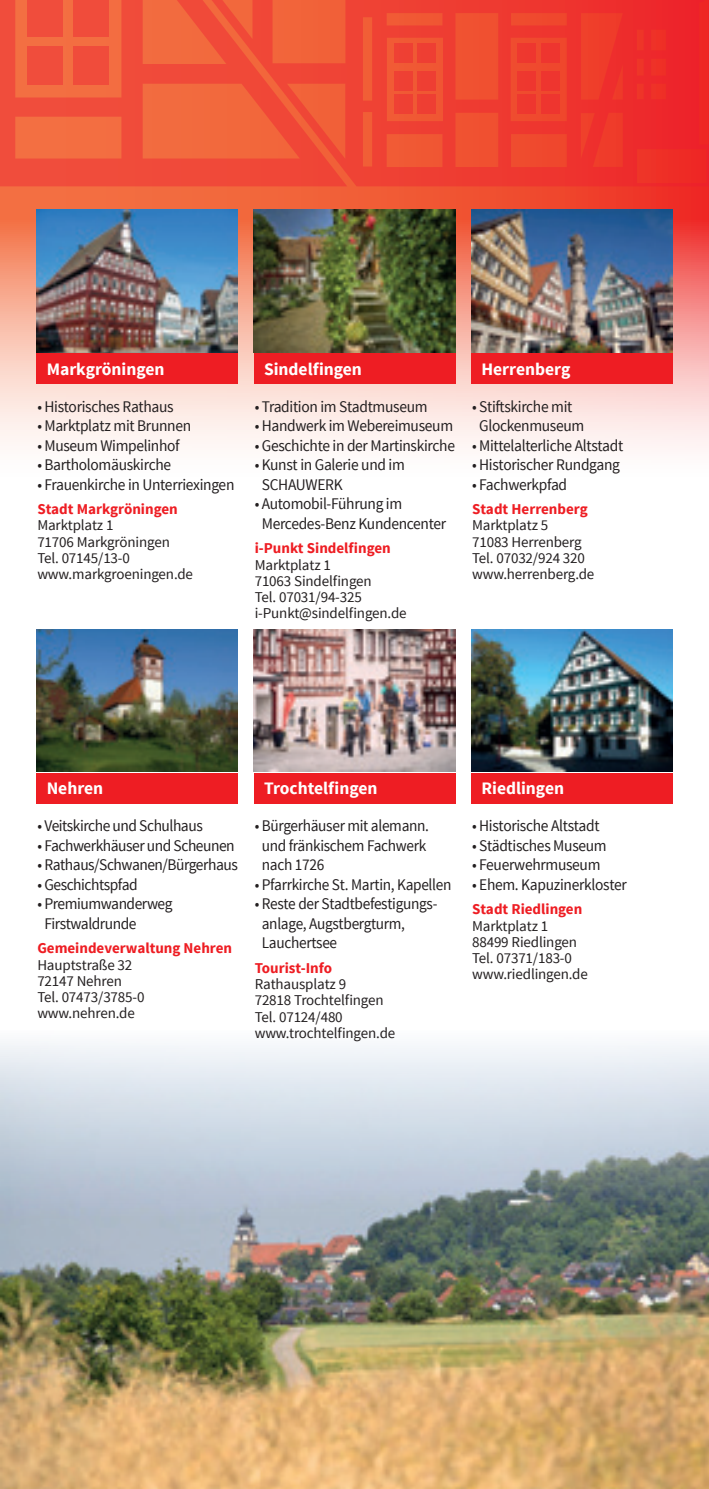
<style>
.page{position:relative;width:709px;height:1489px;background:#fff}
.page>*{position:absolute;margin:0;border:0;box-sizing:border-box;transform-origin:0 0}
.t1{font:700 17.5px "Source Sans Pro";color:#fff}
.Aufzählung{font:16.25px/19.5px "Source Sans Pro";letter-spacing:-.02em;color:#231f20;scale:.95 1}
.Aufzählung-2{font:16.25px/19.5px "Source Sans Pro";letter-spacing:-.02em;color:#231f20;scale:.94 1}
.Adresse{font:15px/16.2px "Source Sans Pro";letter-spacing:-.01em;color:#231f20}
.TouriInfo_rot{font:700 15px "Source Sans Pro";color:#ee1d23}
</style>
<div class="page">
<img style="left:0;top:1043px;width:709px;height:445px">
<svg style="left:0;top:186px;width:709px;height:262px;background:#f6b7aa"></svg>
<svg style="left:347px;top:0;width:362px;height:186px;background:#ee3c2e"></svg>
<svg style="left:0;top:0;width:347px;height:186px;background:#f0593b"></svg>
<div style="left:517px;top:95px;width:18px;height:19px;background:#ee372f"></div>
<div style="left:417px;top:95px;width:19px;height:19px;background:#ee3e33"></div>
<div style="left:517px;top:71px;width:18px;height:19px;background:#ee372f"></div>
<div style="left:541px;top:43px;width:19px;height:20px;background:#ee352f"></div>
<div style="left:541px;top:71px;width:19px;height:19px;background:#ee352f"></div>
<div style="left:541px;top:95px;width:19px;height:19px;background:#ee352f"></div>
<div style="left:417px;top:71px;width:19px;height:19px;background:#ee3e33"></div>
<div style="left:394px;top:95px;width:18px;height:19px;background:#ee4034"></div>
<div style="left:417px;top:43px;width:19px;height:20px;background:#ee3e33"></div>
<div style="left:394px;top:43px;width:18px;height:20px;background:#ee4034"></div>
<div style="left:394px;top:71px;width:18px;height:19px;background:#ee4034"></div>
<div style="left:517px;top:43px;width:18px;height:20px;background:#ee372f"></div>
<img style="left:254px;top:210px;width:201px;height:142px">
<div style="left:254px;top:353px;width:201px;height:31px;background:#ee1d23"></div>
<img style="left:471px;top:210px;width:201px;height:142px">
<div style="left:471px;top:353px;width:201px;height:31px;background:#ee1d23"></div>
<img style="left:36px;top:629px;width:202px;height:142px">
<div style="left:36px;top:773px;width:202px;height:30px;background:#ee1d23"></div>
<img style="left:36px;top:210px;width:202px;height:142px">
<div style="left:36px;top:353px;width:202px;height:31px;background:#ee1d23"></div>
<img style="left:254px;top:629px;width:201px;height:142px">
<div style="left:254px;top:773px;width:201px;height:30px;background:#ee1d23"></div>
<img style="left:471px;top:629px;width:201px;height:142px">
<div style="left:471px;top:773px;width:201px;height:30px;background:#ee1d23"></div>
<p class="t1" style="left:47px;top:357px;width:119px">Markgröningen</p>
<p class="Aufzählung" style="left:37px;top:397px;width:145px">• Historisches Rathaus</p>
<p class="Aufzählung" style="left:37px;top:416px;width:163px">• Marktplatz mit Brunnen</p>
<p class="Aufzählung" style="left:37px;top:436px;width:151px">• Museum Wimpelinhof</p>
<p class="Aufzählung" style="left:37px;top:455px;width:142px">• Bartholomäuskirche</p>
<p class="Aufzählung" style="left:37px;top:475px;width:209px">• Frauenkirche in Unterriexingen</p>
<p class="TouriInfo_rot" style="left:37px;top:499px;width:142px">Stadt Markgröningen</p>
<p class="Adresse" style="left:37px;top:517px;width:134px">Marktplatz 1<br>71706 Markgröningen</p>
<p class="Adresse" style="left:37px;top:550px;width:94px">Tel. 07145/13-0</p>
<p class="Adresse" style="left:37px;top:566px;width:157px">www.markgroeningen.de</p>
<p class="t1" style="left:264px;top:357px;width:99px">Sindelfingen</p>
<p class="Aufzählung" style="left:255px;top:397px;width:183px">• Tradition im Stadtmuseum</p>
<p class="Aufzählung" style="left:255px;top:416px;width:210px">• Handwerk im Webereimuseum</p>
<p class="Aufzählung" style="left:255px;top:436px;width:212px">• Geschichte in der Martinskirche</p>
<p class="Aufzählung" style="left:262px;top:455px;width:152px;text-indent:-7px">• Kunst in Galerie und im<br>SCHAUWERK</p>
<p class="Aufzählung" style="left:262px;top:494px;width:196px;text-indent:-7px">• Automobil-Führung im<br>Mercedes-Benz Kundencenter</p>
<p class="TouriInfo_rot" style="left:255px;top:538px;width:138px">i-Punkt Sindelfingen</p>
<p class="Adresse" style="left:255px;top:556px;width:153px">Marktplatz 1<br>71063 Sindelfingen<br>Tel. 07031/94-325 i-Punkt@sindelfingen.de</p>
<p class="t1" style="left:481px;top:357px;width:90px">Herrenberg</p>
<p class="Aufzählung" style="left:479px;top:397px;width:112px;text-indent:-7px">• Stiftskirche mit<br>Glockenmuseum</p>
<p class="Aufzählung" style="left:472px;top:436px;width:161px">• Mittelalterliche Altstadt</p>
<p class="Aufzählung" style="left:472px;top:455px;width:157px">• Historischer Rundgang</p>
<p class="Aufzählung" style="left:472px;top:475px;width:102px">• Fachwerkpfad</p>
<p class="TouriInfo_rot" style="left:472px;top:499px;width:117px">Stadt Herrenberg</p>
<p class="Adresse" style="left:472px;top:517px;width:111px">Marktplatz 5<br>71083 Herrenberg</p>
<p class="Adresse" style="left:472px;top:550px;width:114px">Tel. 07032/924 320</p>
<p class="Adresse" style="left:472px;top:566px;width:124px">www.herrenberg.de</p>
<p class="t1" style="left:47px;top:777px;width:58px">Nehren</p>
<p class="Aufzählung" style="left:37px;top:816px;width:176px">• Veitskirche und Schulhaus</p>
<p class="Aufzählung" style="left:37px;top:835px;width:209px">• Fachwerkhäuser und Scheunen</p>
<p class="Aufzählung" style="left:37px;top:855px;width:212px">• Rathaus/Schwanen/Bürgerhaus</p>
<p class="Aufzählung" style="left:37px;top:874px;width:107px">• Geschichtspfad</p>
<p class="Aufzählung" style="left:44px;top:894px;width:136px;text-indent:-7px">• Premiumwanderweg<br>Firstwaldrunde</p>
<p class="TouriInfo_rot" style="left:37px;top:938px;width:196px">Gemeindeverwaltung Nehren</p>
<p class="Adresse" style="left:37px;top:956px;width:96px">Hauptstraße 32<br>72147 Nehren</p>
<p class="Adresse" style="left:37px;top:989px;width:109px">Tel. 07473/3785-0</p>
<p class="Adresse" style="left:37px;top:1005px;width:99px">www.nehren.de</p>
<p class="t1" style="left:264px;top:777px;width:115px">Trochtelfingen</p>
<p class="Aufzählung-2" style="left:262px;top:816px;width:179px;text-indent:-7px">• Bürgerhäuser mit alemann. und fränkischem Fachwerk nach 1726</p>
<p class="Aufzählung-2" style="left:255px;top:874px;width:211px">• Pfarrkirche St. Martin, Kapellen</p>
<p class="Aufzählung-2" style="left:262px;top:894px;width:188px;text-indent:-7px">• Reste der Stadtbefestigungs&shy;anlage, Augstbergturm,<br>Lauchertsee</p>
<p class="TouriInfo_rot" style="left:255px;top:958px;width:79px">Tourist-Info</p>
<p class="Adresse" style="left:255px;top:976px;width:93px">Rathausplatz 9</p>
<p class="Adresse" style="left:255px;top:992px;width:130px">72818 Trochtelfingen</p>
<p class="Adresse" style="left:255px;top:1008px;width:142px">Tel. 07124/480 www.trochtelfingen.de</p>
<p class="t1" style="left:481px;top:777px;width:84px">Riedlingen</p>
<p class="Aufzählung" style="left:472px;top:816px;width:136px">• Historische Altstadt</p>
<p class="Aufzählung" style="left:472px;top:835px;width:143px">• Städtisches Museum</p>
<p class="Aufzählung" style="left:472px;top:855px;width:137px">• Feuerwehrmuseum</p>
<p class="Aufzählung" style="left:472px;top:874px;width:164px">• Ehem. Kapuzinerkloster</p>
<p class="TouriInfo_rot" style="left:472px;top:899px;width:112px">Stadt Riedlingen</p>
<p class="Adresse" style="left:472px;top:917px;width:106px">Marktplatz 1<br>88499 Riedlingen</p>
<p class="Adresse" style="left:472px;top:950px;width:101px">Tel. 07371/183-0</p>
<p class="Adresse" style="left:472px;top:966px;width:117px">www.riedlingen.de</p>
</div>
